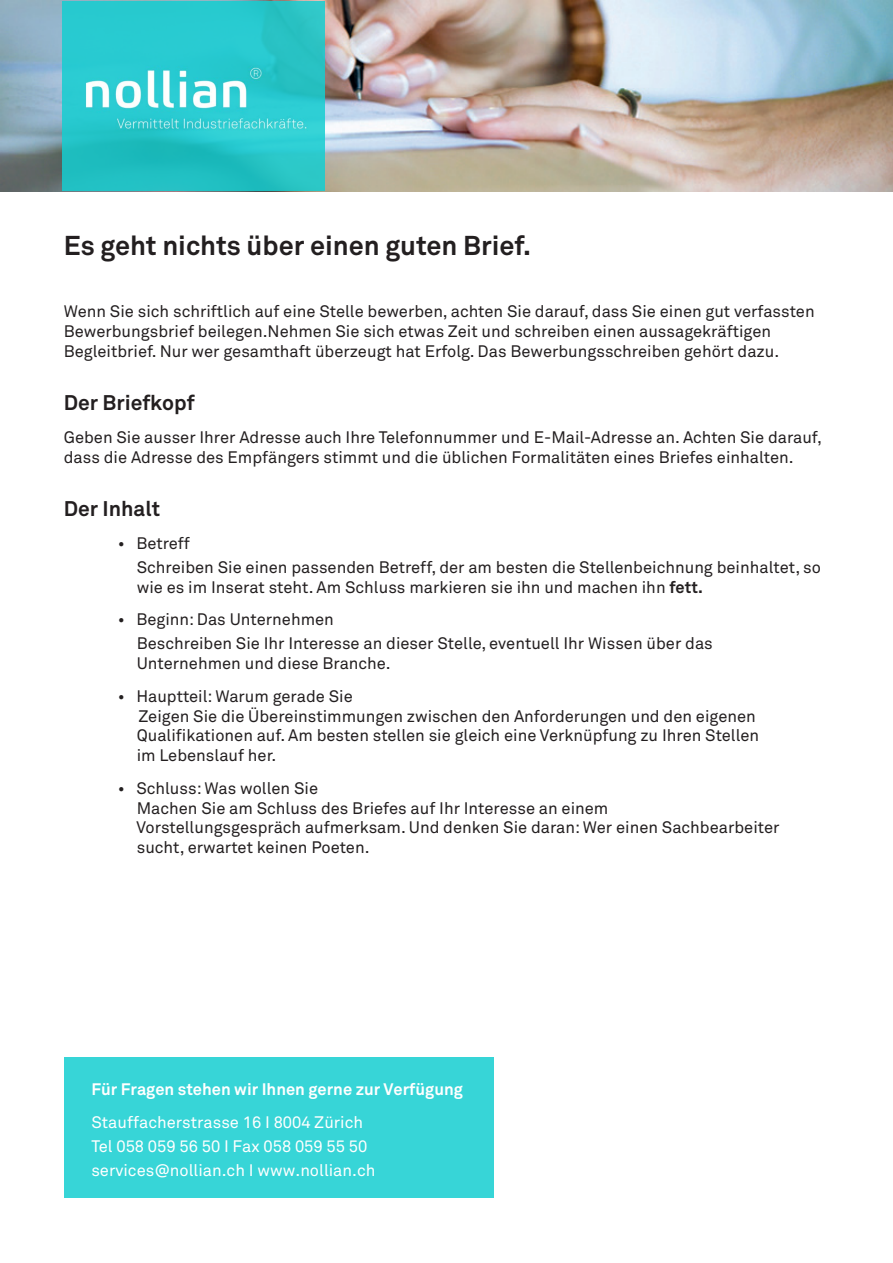
<style>
.page{position:relative;width:893px;height:1263px;background:#fff}
.page>*{position:absolute;margin:0;border:0;box-sizing:border-box;transform-origin:0 0}
.t1{font:700 27px "Akkurat Office";color:#231f20}
.t2{font:700 21px "Akkurat Office";color:#231f20}
.t3{font:16.5px/19.8px "Akkurat Office";color:#231f20}
.t4{font:16.5px/24px "Akkurat Office";color:#fff}
.t5{font:700 16.5px "Akkurat Office";color:#fff}
.s1{font-weight:700}
</style>
<div class="page">
<div style="left:64px;top:1058px;width:430px;height:140px;background:#37d5d7"></div>
<img style="left:0;top:0;width:893px;height:191px">
<img style="left:62px;top:2px;width:263px;height:188px">
<h1 class="t1" style="left:64px;top:229px;width:469px">Es geht nichts über einen guten Brief.</h1>
<p class="t3" style="left:64px;top:302px;width:752px">Wenn Sie sich schriftlich auf eine Stelle bewerben, achten Sie darauf, dass Sie einen gut verfassten<br>Bewerbungsbrief beilegen.Nehmen Sie sich etwas Zeit und schreiben einen aussagekräftigen<br>Begleitbrief. Nur wer gesamthaft überzeugt hat Erfolg. Das Bewerbungsschreiben gehört dazu.</p>
<p class="t2" style="left:64px;top:390px;width:132px">Der Briefkopf</p>
<p class="t3" style="left:64px;top:428px;width:760px">Geben Sie ausser Ihrer Adresse auch Ihre Telefonnummer und E-Mail-Adresse an. Achten Sie darauf, dass die Adresse des Empfängers stimmt und die üblichen Formalitäten eines Briefes einhalten.</p>
<p class="t2" style="left:64px;top:496px;width:98px">Der Inhalt</p>
<p class="t3" style="left:137px;top:532px;width:686px;line-height:24px;text-indent:-19px">• Betreff<br>Schreiben Sie einen passenden Betreff, der am besten die Stellenbeichnung beinhaltet, so</p>
<p class="t3" style="left:137px;top:578px;width:568px">wie es im Inserat steht. Am Schluss markieren sie ihn und machen ihn <span class="s1">fett.</span></p>
<p class="t3" style="left:137px;top:608px;width:577px;line-height:24px;text-indent:-19px">• Beginn: Das Unternehmen<br>Beschreiben Sie Ihr Interesse an dieser Stelle, eventuell Ihr Wissen über das</p>
<p class="t3" style="left:137px;top:654px;width:255px">Unternehmen und diese Branche.</p>
<p class="t3" style="left:137px;top:686px;width:624px;text-indent:-19px">• Hauptteil: Warum gerade Sie<br>Zeigen Sie die Übereinstimmungen zwischen den Anforderungen und den eigenen Qualifikationen auf. Am besten stellen sie gleich eine Verknüpfung zu Ihren Stellen im Lebenslauf her.</p>
<p class="t3" style="left:137px;top:778px;width:644px;text-indent:-19px">• Schluss: Was wollen Sie<br>Machen Sie am Schluss des Briefes auf Ihr Interesse an einem<br>Vorstellungsgespräch aufmerksam. Und denken Sie daran: Wer einen Sachbearbeiter sucht, erwartet keinen Poeten.</p>
<p class="t5" style="left:91px;top:1079px;width:373px">Für Fragen stehen wir Ihnen gerne zur Verfügung</p>
<p class="t4" style="left:91px;top:1110px;width:286px">Stauffacherstrasse 16 I 8004 Zürich<br>Tel 058 059 56 50 I Fax 058 059 55 50 services@nollian.ch I www.nollian.ch</p>
</div>
